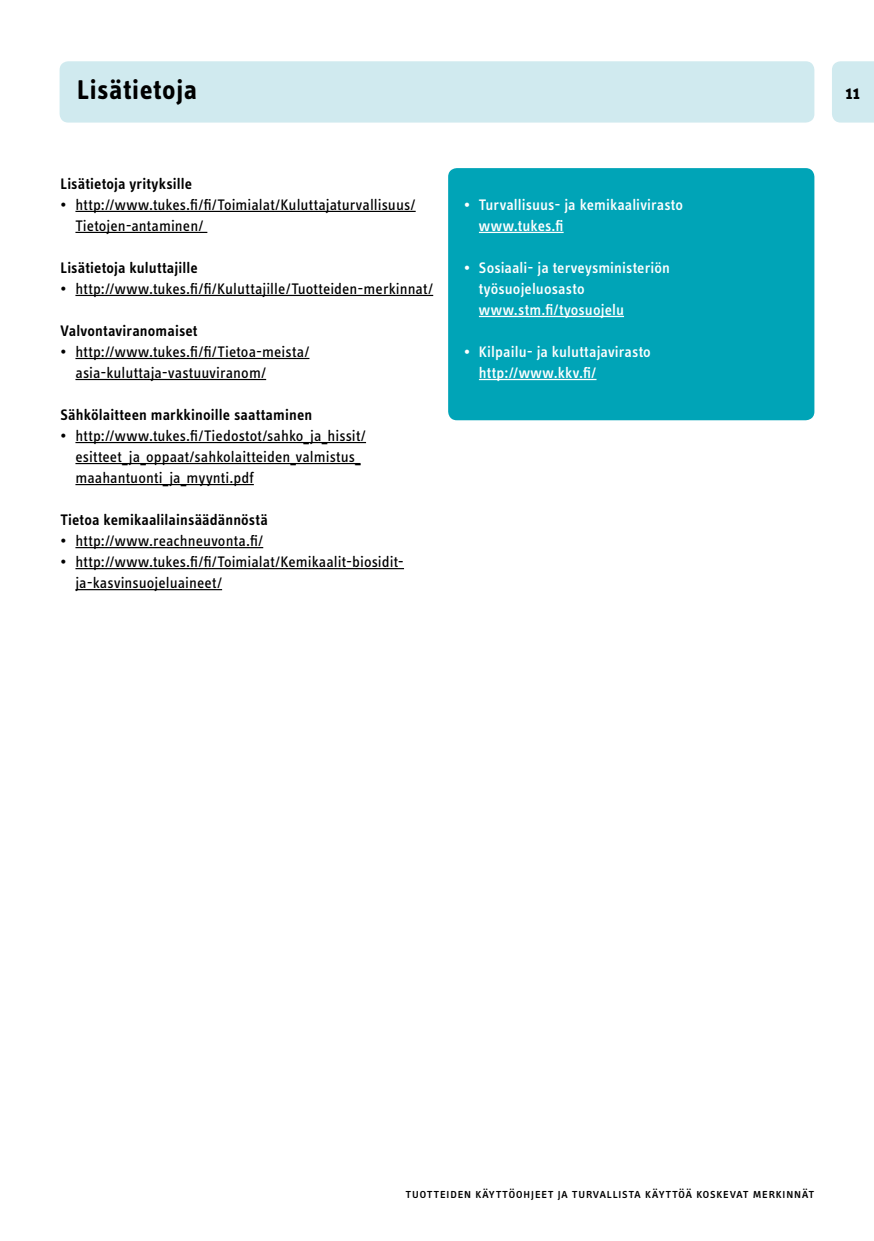
<style>
.page{position:relative;width:874px;height:1241px;background:#fff}
.page>*{position:absolute;margin:0;border:0;box-sizing:border-box;transform-origin:0 0}
.t1{font:700 28px "Info Text OT";letter-spacing:.02em;color:#000}
.t2{font:700 19.25px "Info Text OT";color:#000}
.t3{font:15.75px/21px "Info Text OT";letter-spacing:.005em;color:#000}
.t4{font:500 15.75px/21px "Info Text OT";letter-spacing:.005em;color:#fff}
.t5{font:600 15.75px "Info Text OT";letter-spacing:.01em;color:#000}
.t6{font:14px "Info Text OT";letter-spacing:.02em;color:#000}
</style>
<div class="page">
<div style="left:832px;top:61px;width:41px;height:61px;background:#d0eaef"></div>
<div style="left:60px;top:61px;width:754px;height:61px;background:#d0eaef;border-radius:9px"></div>
<hr style="left:75px;top:211px;width:340px;height:1px;background:#000">
<hr style="left:75px;top:232px;width:132px;height:1px;background:#000">
<hr style="left:75px;top:295px;width:358px;height:1px;background:#000">
<hr style="left:75px;top:358px;width:234px;height:1px;background:#000">
<hr style="left:75px;top:379px;width:191px;height:1px;background:#000">
<hr style="left:75px;top:442px;width:291px;height:1px;background:#000">
<hr style="left:75px;top:463px;width:285px;height:1px;background:#000">
<hr style="left:75px;top:484px;width:179px;height:1px;background:#000">
<hr style="left:75px;top:547px;width:188px;height:1px;background:#000">
<hr style="left:75px;top:568px;width:329px;height:1px;background:#000">
<hr style="left:75px;top:589px;width:147px;height:1px;background:#000">
<div style="left:448px;top:168px;width:366px;height:252px;background:#00a4b7;border-radius:9px"></div>
<hr style="left:478px;top:232px;width:85px;height:1px;background:#fff">
<hr style="left:478px;top:316px;width:145px;height:1px;background:#fff">
<hr style="left:478px;top:379px;width:118px;height:1px;background:#fff">
<h1 class="t1" style="left:77px;top:72px;width:121px">Lisätietoja</h1>
<p class="t2" style="left:845px;top:81px;width:16px">11</p>
<p class="t5" style="left:60px;top:174px;width:133px">Lisätietoja yrityksille</p>
<p class="t3" style="left:75px;top:194px;width:341px;text-indent:-15px">• http://www.tukes.fi/fi/Toimialat/Kuluttajaturvallisuus/<br>Tietojen-antaminen/</p>
<p class="t5" style="left:60px;top:258px;width:139px">Lisätietoja kuluttajille</p>
<p class="t3" style="left:60px;top:278px;width:374px">• http://www.tukes.fi/fi/Kuluttajille/Tuotteiden-merkinnat/</p>
<p class="t5" style="left:60px;top:321px;width:138px">Valvontaviranomaiset</p>
<p class="t3" style="left:75px;top:341px;width:235px;text-indent:-15px">• http://www.tukes.fi/fi/Tietoa-meista/ asia-kuluttaja-vastuuviranom/</p>
<p class="t5" style="left:60px;top:405px;width:253px">Sähkölaitteen markkinoille saattaminen</p>
<p class="t3" style="left:75px;top:425px;width:292px;text-indent:-15px">• http://www.tukes.fi/Tiedostot/sahko_ja_hissit/ esitteet_ja_oppaat/sahkolaitteiden_valmistus_ maahantuonti_ja_myynti.pdf</p>
<p class="t5" style="left:60px;top:510px;width:209px">Tietoa kemikaalilainsäädännöstä</p>
<p class="t3" style="left:60px;top:530px;width:204px">• http://www.reachneuvonta.fi/</p>
<p class="t3" style="left:75px;top:551px;width:330px;text-indent:-15px">• http://www.tukes.fi/fi/Toimialat/Kemikaalit-biosidit&shy;ja-kasvinsuojeluaineet/</p>
<p class="t4" style="left:478px;top:194px;width:206px;text-indent:-15px">• Turvallisuus- ja kemikaalivirasto www.tukes.fi</p>
<p class="t4" style="left:478px;top:257px;width:192px;text-indent:-15px">• Sosiaali- ja terveysministeriön työsuojeluosasto www.stm.fi/tyosuojelu</p>
<p class="t4" style="left:478px;top:341px;width:173px;text-indent:-15px">• Kilpailu- ja kuluttajavirasto http://www.kkv.fi/</p>
<p class="t6" style="left:405px;top:1184px;width:410px">tuotteiden käyttöohjeet ja turvallista käyttöä koskevat merkinnät</p>
</div>
